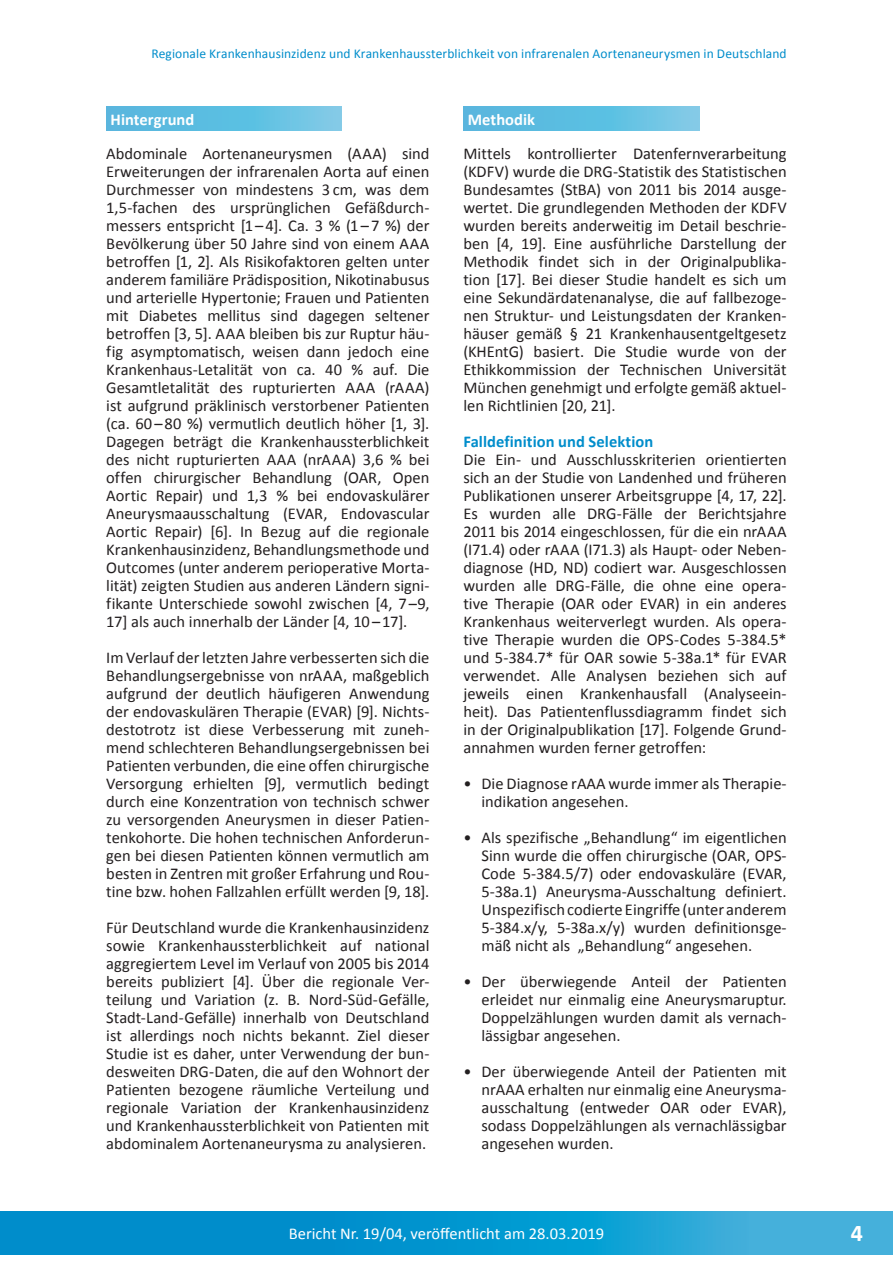
<style>
.page{position:relative;width:893px;height:1263px;background:#fff}
.page>*{position:absolute;margin:0;border:0;box-sizing:border-box;transform-origin:0 0}
.t1{font:700 24px "Calibri";color:#fff}
.Fließtext{font:16.5px/18px "Calibri";color:#231f20;text-align:justify}
.t2{font:16.5px "Calibri";color:#fff}
.Zwischenüberschrift{font:700 16.5px "Calibri";color:#008dcb}
.t3{font:700 16.5px "Calibri";color:#fff}
.t4{font:13.5px "Calibri";letter-spacing:.005em;color:#008dcb}
</style>
<div class="page">
<svg style="left:106px;top:106px;width:236px;height:25px;background:#62bfe1"></svg>
<svg style="left:0;top:1212px;width:893px;height:42px;background:#119ad1"></svg>
<svg style="left:463px;top:106px;width:236px;height:25px;background:#62bfe1"></svg>
<p class="t4" style="left:151px;top:45px;width:637px">Regionale Krankenhausinzidenz und Krankenhaussterblichkeit von infrarenalen Aortenaneurysmen in Deutschland</p>
<p class="t3" style="left:111px;top:109px;width:85px">Hintergrund</p>
<p class="Fließtext" style="left:106px;top:145px;width:325px">Abdominale Aortenaneurysmen (AAA) sind Erweiterungen der infrarenalen Aorta auf einen Durchmesser von mindestens 3 cm, was dem 1,5-fachen des ursprünglichen Gefäßdurch&shy;messers entspricht [1 – 4]. Ca. 3 % (1 – 7 %) der Bevölkerung über 50 Jahre sind von einem AAA betroffen [1, 2]. Als Risikofaktoren gelten unter anderem familiäre Prädisposition, Nikotinabusus und arterielle Hypertonie; Frauen und Patienten mit Diabetes mellitus sind dagegen seltener betroffen [3, 5]. AAA bleiben bis zur Ruptur häu&shy;fig asymptomatisch, weisen dann jedoch eine Krankenhaus-Letalität von ca. 40 % auf. Die Gesamtletalität des rupturierten AAA (rAAA) ist aufgrund präklinisch verstorbener Patienten (ca. 60 – 80 %) vermutlich deutlich höher [1, 3].<br>Dagegen beträgt die Krankenhaussterblichkeit des nicht rupturierten AAA (nrAAA) 3,6 % bei offen chirurgischer Behandlung (OAR, Open Aortic Repair) und 1,3 % bei endovaskulärer Aneurysmaausschaltung (EVAR, Endovascular Aortic Repair) [6]. In Bezug auf die regionale Krankenhausinzidenz, Behandlungsmethode und Outcomes (unter anderem perioperative Morta&shy;lität) zeigten Studien aus anderen Ländern signi&shy;fikante Unterschiede sowohl zwischen [4, 7 –9, 17] als auch innerhalb der Länder [4, 10 – 17].</p>
<p class="Fließtext" style="left:106px;top:649px;width:325px">Im Verlauf der letzten Jahre verbesserten sich die Behandlungsergebnisse von nrAAA, maßgeblich aufgrund der deutlich häufigeren Anwendung der endovaskulären Therapie (EVAR) [9]. Nichts&shy;destotrotz ist diese Verbesserung mit zuneh&shy;mend schlechteren Behandlungsergebnissen bei Patienten verbunden, die eine offen chirurgische Versorgung erhielten [9], vermutlich bedingt durch eine Konzentration von technisch schwer zu versorgenden Aneurysmen in dieser Patien&shy;tenkohorte. Die hohen technischen Anforderun&shy;gen bei diesen Patienten können vermutlich am besten in Zentren mit großer Erfahrung und Rou&shy;tine bzw. hohen Fallzahlen erfüllt werden [9, 18].</p>
<p class="Fließtext" style="left:106px;top:919px;width:325px">Für Deutschland wurde die Krankenhausinzidenz sowie Krankenhaussterblichkeit auf national aggregiertem Level im Verlauf von 2005 bis 2014 bereits publiziert [4]. Über die regionale Ver&shy;teilung und Variation (z. B. Nord-Süd-Gefälle, Stadt-Land-Gefälle) innerhalb von Deutschland ist allerdings noch nichts bekannt. Ziel dieser Studie ist es daher, unter Verwendung der bun&shy;desweiten DRG-Daten, die auf den Wohnort der Patienten bezogene räumliche Verteilung und regionale Variation der Krankenhausinzidenz und Krankenhaussterblichkeit von Patienten mit abdominalem Aortenaneurysma zu analysieren.</p>
<p class="t3" style="left:468px;top:109px;width:69px">Methodik</p>
<p class="Fließtext" style="left:463px;top:145px;width:325px">Mittels kontrollierter Datenfernverarbeitung (KDFV) wurde die DRG-Statistik des Statistischen Bundesamtes (StBA) von 2011 bis 2014 ausge&shy;wertet. Die grundlegenden Methoden der KDFV wurden bereits anderweitig im Detail beschrie&shy;ben [4, 19]. Eine ausführliche Darstellung der Methodik findet sich in der Originalpublika&shy;tion [17]. Bei dieser Studie handelt es sich um eine Sekundärdatenanalyse, die auf fallbezoge&shy;nen Struktur- und Leistungsdaten der Kranken&shy;häuser gemäß § 21 Krankenhausentgeltgesetz (KHEntG) basiert. Die Studie wurde von der Ethikkommission der Technischen Universität München genehmigt und erfolgte gemäß aktuel&shy;len Richtlinien [20, 21].</p>
<p class="Zwischenüberschrift" style="left:463px;top:431px;width:191px">Falldefinition und Selektion</p>
<p class="Fließtext" style="left:463px;top:451px;width:325px">Die Ein- und Ausschlusskriterien orientierten sich an der Studie von Landenhed und früheren Publikationen unserer Arbeitsgruppe [4, 17, 22].<br>Es wurden alle DRG-Fälle der Berichtsjahre 2011 bis 2014 eingeschlossen, für die ein nrAAA (I71.4) oder rAAA (I71.3) als Haupt- oder Neben&shy;diagnose (HD, ND) codiert war. Ausgeschlossen wurden alle DRG-Fälle, die ohne eine opera&shy;tive Therapie (OAR oder EVAR) in ein anderes Krankenhaus weiterverlegt wurden. Als opera&shy;tive Therapie wurden die OPS-Codes 5-384.5* und 5-384.7* für OAR sowie 5-38a.1* für EVAR verwendet. Alle Analysen beziehen sich auf jeweils einen Krankenhausfall (Analyseein&shy;heit). Das Patientenflussdiagramm findet sich in der Originalpublikation [17]. Folgende Grund&shy;annahmen wurden ferner getroffen:</p>
<p class="Fließtext" style="left:481px;top:775px;width:306px;text-indent:-18px">• Die Diagnose rAAA wurde immer als Therapie&shy;indikation angesehen.</p>
<p class="Fließtext" style="left:481px;top:829px;width:307px;text-indent:-18px">• Als spezifische „Behandlung“ im eigentlichen Sinn wurde die offen chirurgische (OAR, OPS-Code 5-384.5/7) oder endovaskuläre (EVAR, 5-38a.1) Aneurysma-Ausschaltung definiert.<br>Unspezifisch codierte Eingriffe (unter anderem 5-384.x/y, 5-38a.x/y) wurden definitionsge&shy;mäß nicht als „Behandlung“ angesehen.</p>
<p class="Fließtext" style="left:481px;top:973px;width:307px;text-indent:-18px">• Der überwiegende Anteil der Patienten erleidet nur einmalig eine Aneurysmaruptur.<br>Doppelzählungen wurden damit als vernach&shy;lässigbar angesehen.</p>
<p class="Fließtext" style="left:481px;top:1063px;width:307px;text-indent:-18px">• Der überwiegende Anteil der Patienten mit nrAAA erhalten nur einmalig eine Aneurysma&shy;ausschaltung (entweder OAR oder EVAR), sodass Doppelzählungen als vernachlässigbar angesehen wurden.</p>
<p class="t2" style="left:289px;top:1223px;width:317px">Bericht Nr. 19/04, veröffentlicht am 28.03.2019</p>
<h1 class="t1" style="left:851px;top:1218px;width:14px">4</h1>
</div>
